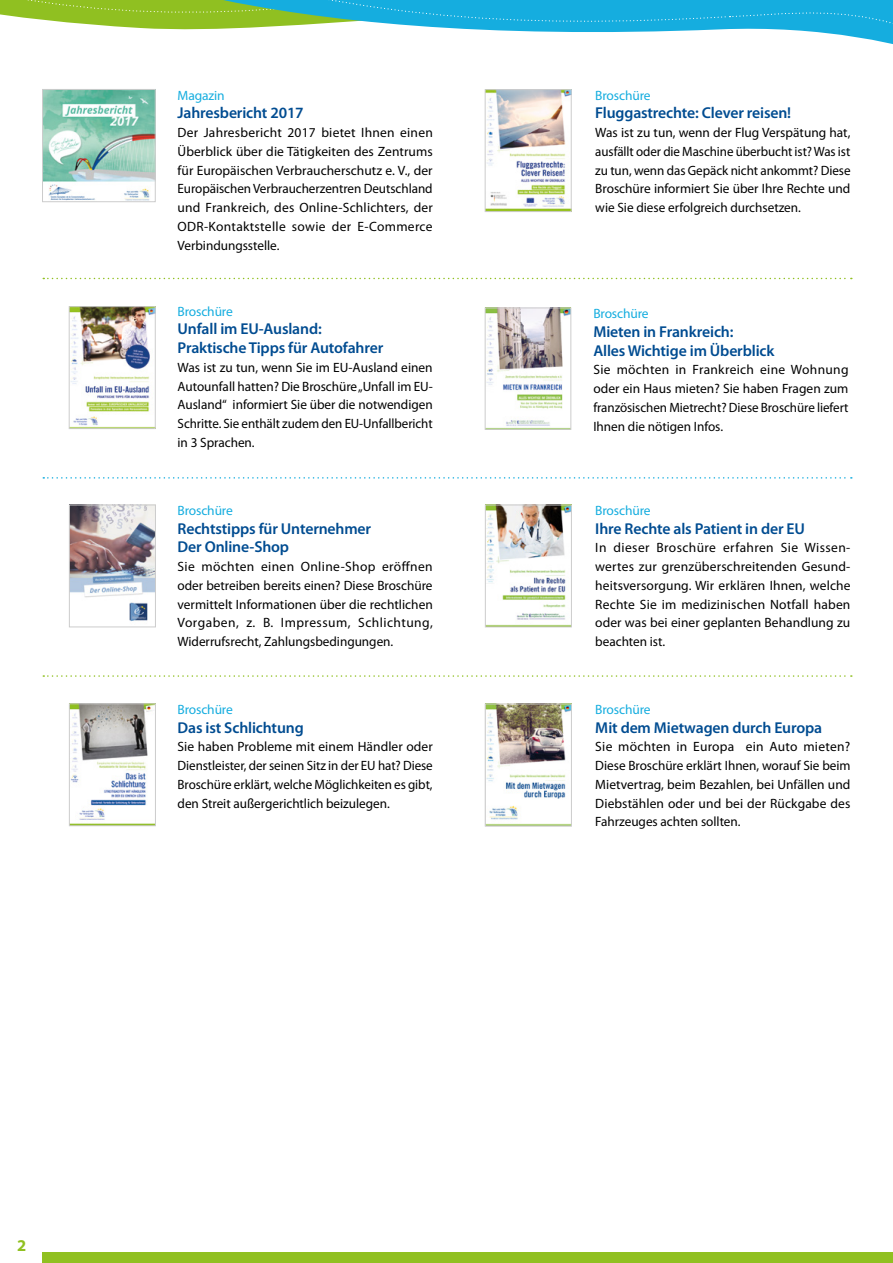
<style>
.page{position:relative;width:893px;height:1263px;background:#fff}
.page>*{position:absolute;margin:0;border:0;box-sizing:border-box;transform-origin:0 0}
.t1{font:700 16.5px "Myriad Pro";color:#90c021}
.t2{font:600 15.75px/18.8px "Myriad Pro";letter-spacing:-.01em;color:#004c91}
.t3{font:13.5px/18.8px "Myriad Pro";color:#000;text-align:justify}
.t4{font:13.5px "Myriad Pro";letter-spacing:-.01em;color:#15addf}
</style>
<div class="page">
<svg style="left:0;top:0;width:893px;height:115px"></svg>
<img style="left:71px;top:507px;width:83px;height:115px">
<div style="left:69px;top:505px;width:87px;height:122px;border:1px solid #ccc"></div>
<img style="left:487px;top:91px;width:82px;height:119px">
<div style="left:485px;top:89px;width:86px;height:123px;border:1px solid #ccc"></div>
<img style="left:71px;top:308px;width:82px;height:119px">
<div style="left:69px;top:306px;width:86px;height:123px;border:1px solid #ccc"></div>
<img style="left:487px;top:310px;width:82px;height:118px">
<div style="left:485px;top:308px;width:86px;height:122px;border:1px solid #ccc"></div>
<img style="left:44px;top:91px;width:109px;height:109px">
<div style="left:42px;top:89px;width:113px;height:113px;border:1px solid #ccc"></div>
<svg style="left:43px;top:675px;width:809px;height:2px"></svg>
<svg style="left:43px;top:477px;width:809px;height:2px"></svg>
<svg style="left:43px;top:278px;width:809px;height:1px"></svg>
<div style="left:43px;top:1252px;width:850px;height:11px;background:#90c021"></div>
<img style="left:487px;top:507px;width:83px;height:118px">
<div style="left:485px;top:505px;width:87px;height:122px;border:1px solid #ccc"></div>
<img style="left:71px;top:706px;width:83px;height:118px">
<div style="left:69px;top:704px;width:87px;height:122px;border:1px solid #ccc"></div>
<img style="left:487px;top:706px;width:83px;height:118px">
<div style="left:485px;top:704px;width:87px;height:122px;border:1px solid #ccc"></div>
<p class="t4" style="left:178px;top:87px;width:49px">Magazin</p>
<p class="t2" style="left:178px;top:103px;width:128px">Jahresbericht 2017</p>
<p class="t3" style="left:178px;top:123px;width:257px">Der Jahresbericht 2017 bietet Ihnen einen Überblick über die Tätigkeiten des Zentrums für Europäischen Verbraucherschutz e. V., der Europäischen Verbraucherzentren Deutschland und Frankreich, des Online-Schlichters, der ODR-Kontaktstelle sowie der E-Commerce Verbindungsstelle.</p>
<p class="t4" style="left:178px;top:303px;width:57px">Broschüre</p>
<p class="t2" style="left:178px;top:319px;width:207px">Unfall im EU-Ausland:<br>Praktische Tipps für Autofahrer</p>
<p class="t3" style="left:178px;top:358px;width:257px">Was ist zu tun, wenn Sie im EU-Ausland einen Autounfall hatten? Die Broschüre „Unfall im EU-Ausland“ informiert Sie über die notwendigen Schritte. Sie enthält zudem den EU-Unfallbericht in 3 Sprachen.</p>
<p class="t4" style="left:178px;top:502px;width:57px">Broschüre</p>
<p class="t2" style="left:178px;top:519px;width:195px">Rechtstipps für Unternehmer<br>Der Online-Shop</p>
<p class="t3" style="left:178px;top:557px;width:257px">Sie möchten einen Online-Shop eröffnen oder betreiben bereits einen? Diese Broschüre vermittelt Informationen über die rechtlichen Vorgaben, z. B. Impressum, Schlichtung, Widerrufsrecht, Zahlungsbedingungen.</p>
<p class="t4" style="left:178px;top:701px;width:57px">Broschüre</p>
<p class="t2" style="left:178px;top:718px;width:128px">Das ist Schlichtung</p>
<p class="t3" style="left:178px;top:737px;width:257px">Sie haben Probleme mit einem Händler oder Dienstleister, der seinen Sitz in der EU hat? Diese Broschüre erklärt, welche Möglichkeiten es gibt, den Streit außergerichtlich beizulegen.</p>
<p class="t4" style="left:595px;top:87px;width:57px">Broschüre</p>
<p class="t2" style="left:595px;top:103px;width:197px">Fluggastrechte: Clever reisen!</p>
<p class="t3" style="left:595px;top:123px;width:257px">Was ist zu tun, wenn der Flug Verspätung hat, ausfällt oder die Maschine überbucht ist? Was ist zu tun, wenn das Gepäck nicht ankommt? Diese Broschüre informiert Sie über Ihre Rechte und wie Sie diese erfolgreich durchsetzen.</p>
<p class="t4" style="left:593px;top:305px;width:57px">Broschüre</p>
<p class="t2" style="left:593px;top:322px;width:183px">Mieten in Frankreich:<br>Alles Wichtige im Überblick</p>
<p class="t3" style="left:593px;top:360px;width:257px">Sie möchten in Frankreich eine Wohnung oder ein Haus mieten? Sie haben Fragen zum französischen Mietrecht? Diese Broschüre liefert Ihnen die nötigen Infos.</p>
<p class="t4" style="left:595px;top:502px;width:57px">Broschüre</p>
<p class="t2" style="left:595px;top:519px;width:211px">Ihre Rechte als Patient in der EU</p>
<p class="t3" style="left:595px;top:538px;width:257px">In dieser Broschüre erfahren Sie Wissen&shy;wertes zur grenzüberschreitenden Gesund&shy;heitsversorgung. Wir erklären Ihnen, welche Rechte Sie im medizinischen Notfall haben oder was bei einer geplanten Behandlung zu beachten ist.</p>
<p class="t4" style="left:595px;top:701px;width:57px">Broschüre</p>
<p class="t2" style="left:595px;top:718px;width:228px">Mit dem Mietwagen durch Europa</p>
<p class="t3" style="left:595px;top:737px;width:257px">Sie möchten in Europa ein Auto mieten?<br>Diese Broschüre erklärt Ihnen, worauf Sie beim Mietvertrag, beim Bezahlen, bei Unfällen und Diebstählen oder und bei der Rückgabe des Fahrzeuges achten sollten.</p>
<p class="t1" style="left:17px;top:1234px;width:11px">2</p>
</div>
